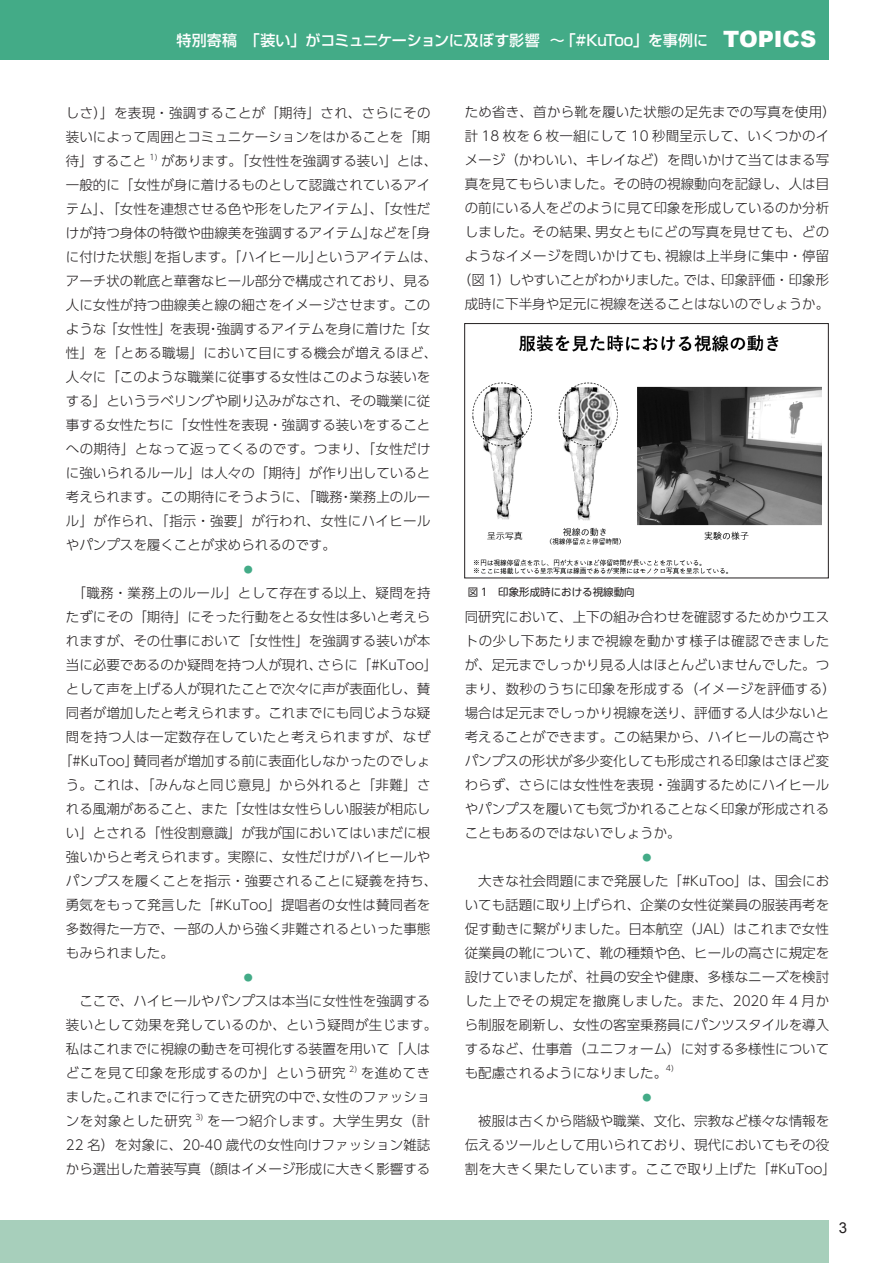
<style>
.page{position:relative;width:893px;height:1263px;background:#fff}
.page>*{position:absolute;margin:0;border:0;box-sizing:border-box;transform-origin:0 0}
.t1{font:500 15px "Shin Go Pro";letter-spacing:-.015em;color:#fff}
.t2{font:15px "Arial";color:#231f20}
.body{font:300 13.5px/24px "UD Shin Go Pro";color:#231f20}
.body-2{font:300 13.5px "UD Shin Go Pro";letter-spacing:.02em;color:#231f20}
.body-3{font:300 13.5px "UD Shin Go Pro";letter-spacing:.025em;color:#231f20}
.body-4{font:300 13.5px "UD Shin Go Pro";letter-spacing:.04em;color:#231f20}
.t3{font:10.5px "UD Shin Go Pro";color:#231f20}
.pochi{font:300 9px "UD Shin Go Pro";color:#43ab87}
.body-5{font:300 7.8px "UD Shin Go Pro";color:#231f20}
.s1{font-family:"Arial";font-weight:900;font-size:22.5px}
</style>
<div class="page">
<div style="left:0;top:0;width:829px;height:60px;background:#43ab87"></div>
<div style="left:0;top:1220px;width:829px;height:43px;background:#a7cfbb"></div>
<img style="left:472px;top:335px;width:350px;height:239px">
<div style="left:464px;top:323px;width:365px;height:255px;border:1px solid #231f20"></div>
<p class="t1" style="left:176px;top:28px;width:642px">特別寄稿　「装い」がコミュニケーションに及ぼす影響 ～「#KuToo」を事例に <span class="s1">TOPICS</span></p>
<p class="body" style="left:66px;top:101px;width:366px;text-align:justify">しさ）」を表現・強調することが「期待」され、さらにその装いによって周囲とコミュニケーションをはかることを「期待」すること</p>
<p class="body-5" style="left:150px;top:150px;width:10px">1)</p>
<p class="body" style="left:66px;top:149px;width:373px;text-indent:95px">があります。「女性性を強調する装い」とは、一般的に「女性が身に着けるものとして認識されているアイテム」、「女性を連想させる色や形をしたアイテム」、「女性だけが持つ身体の特徴や曲線美を強調するアイテム」などを「身に付けた状態」を指します。「ハイヒール」というアイテムは、アーチ状の靴底と華奢なヒール部分で構成されており、見る人に女性が持つ曲線美と線の細さをイメージさせます。このような「女性性」を表現・強調するアイテムを身に着けた「女性」を「とある職場」において目にする機会が増えるほど、人々に「このような職業に従事する女性はこのような装いをする」というラベリングや刷り込みがなされ、その職業に従事する女性たちに「女性性を表現・強調する装いをすることへの期待」となって返ってくるのです。つまり、「女性だけに強いられるルール」は人々の「期待」が作り出していると考えられます。この期待にそうように、「職務・業務上のルール」が作られ、「指示・強要」が行われ、女性にハイヒールやパンプスを履くことが求められるのです。</p>
<p class="pochi" style="left:244px;top:563px;width:10px">●</p>
<p class="body-2" style="left:66px;top:582px;width:366px">　「職務・業務上のルール」として存在する以上、疑問を持</p>
<p class="body" style="left:66px;top:605px;width:366px">たずにその「期待」にそった行動をとる女性は多いと考えら</p>
<p class="body" style="left:66px;top:629px;width:366px">れますが、その仕事において「女性性」を強調する装いが本</p>
<p class="body" style="left:66px;top:653px;width:373px">当に必要であるのか疑問を持つ人が現れ、さらに「#KuToo」</p>
<p class="body" style="left:66px;top:677px;width:366px">として声を上げる人が現れたことで次々に声が表面化し、賛</p>
<p class="body" style="left:66px;top:701px;width:366px">同者が増加したと考えられます。これまでにも同じような疑</p>
<p class="body-4" style="left:66px;top:726px;width:366px">問を持つ人は一定数存在していたと考えられますが、なぜ</p>
<p class="body" style="left:59px;top:749px;width:373px">「#KuToo」賛同者が増加する前に表面化しなかったのでしょ</p>
<p class="body-3" style="left:66px;top:774px;width:366px">う。これは、「みんなと同じ意見」から外れると「非難」さ</p>
<p class="body" style="left:66px;top:797px;width:366px">れる風潮があること、また「女性は女性らしい服装が相応し</p>
<p class="body" style="left:66px;top:821px;width:366px">い」とされる「性役割意識」が我が国においてはいまだに根</p>
<p class="body" style="left:66px;top:845px;width:366px">強いからと考えられます。実際に、女性だけがハイヒールや</p>
<p class="body-2" style="left:66px;top:870px;width:373px">パンプスを履くことを指示・強要されることに疑義を持ち、</p>
<p class="body" style="left:66px;top:893px;width:366px">勇気をもって発言した「#KuToo」提唱者の女性は賛同者を</p>
<p class="body" style="left:66px;top:917px;width:366px">多数得た一方で、一部の人から強く非難されるといった事態</p>
<p class="body" style="left:66px;top:941px;width:109px">もみられました。</p>
<p class="pochi" style="left:244px;top:971px;width:10px">●</p>
<p class="body" style="left:66px;top:989px;width:373px">　ここで、ハイヒールやパンプスは本当に女性性を強調する装いとして効果を発しているのか、という疑問が生じます。私はこれまでに視線の動きを可視化する装置を用いて「人はどこを見て印象を形成するのか」という研究</p>
<p class="body-5" style="left:349px;top:1062px;width:10px">2)</p>
<p class="body" style="left:66px;top:1061px;width:366px;text-align:justify;text-indent:295px">を進めてきました。これまでに行ってきた研究の中で、女性のファッションを対象とした研究</p>
<p class="body-5" style="left:195px;top:1110px;width:10px">3)</p>
<p class="body" style="left:66px;top:1109px;width:366px;text-align:justify;text-indent:141px">を一つ紹介します。大学生男女（計22 名）を対象に、20-40 歳代の女性向けファッション雑誌から選出した着装写真（顔はイメージ形成に大きく影響する</p>
<p class="body" style="left:458px;top:100px;width:380px;text-align:center">ため省き、首から靴を履いた状態の足先までの写真を使用）計 18 枚を 6 枚一組にして 10 秒間呈示して、いくつかのイメージ（かわいい、キレイなど）を問いかけて当てはまる写真を見てもらいました。その時の視線動向を記録し、人は目の前にいる人をどのように見て印象を形成しているのか分析しました。その結果、男女ともにどの写真を見せても、どのようなイメージを問いかけても、視線は上半身に集中・停留（図 1）しやすいことがわかりました。では、印象評価・印象形成時に下半身や足元に視線を送ることはないのでしょうか。</p>
<p class="t3" style="left:468px;top:584px;width:169px">図 1　印象形成時における視線動向</p>
<p class="body" style="left:465px;top:604px;width:373px">同研究において、上下の組み合わせを確認するためかウエストの少し下あたりまで視線を動かす様子は確認できましたが、足元までしっかり見る人はほとんどいませんでした。つまり、数秒のうちに印象を形成する（イメージを評価する）場合は足元までしっかり視線を送り、評価する人は少ないと考えることができます。この結果から、ハイヒールの高さやパンプスの形状が多少変化しても形成される印象はさほど変わらず、さらには女性性を表現・強調するためにハイヒールやパンプスを履いても気づかれることなく印象が形成されることもあるのではないでしょうか。</p>
<p class="pochi" style="left:642px;top:850px;width:10px">●</p>
<p class="body" style="left:465px;top:868px;width:366px;text-align:justify">　大きな社会問題にまで発展した「#KuToo」は、国会においても話題に取り上げられ、企業の女性従業員の服装再考を促す動きに繋がりました。日本航空（JAL）はこれまで女性従業員の靴について、靴の種類や色、ヒールの高さに規定を設けていましたが、社員の安全や健康、多様なニーズを検討した上でその規定を撤廃しました。また、2020 年 4 月から制服を刷新し、女性の客室乗務員にパンツスタイルを導入するなど、仕事着（ユニフォーム）に対する多様性についても配慮されるようになりました。</p>
<p class="body-5" style="left:666px;top:1062px;width:10px">4)</p>
<p class="pochi" style="left:642px;top:1090px;width:10px">●</p>
<p class="body" style="left:465px;top:1108px;width:373px">　被服は古くから階級や職業、文化、宗教など様々な情報を伝えるツールとして用いられており、現代においてもその役割を大きく果たしています。ここで取り上げた「#KuToo」</p>
<p class="t2" style="left:839px;top:1218px;width:10px">3</p>
</div>
